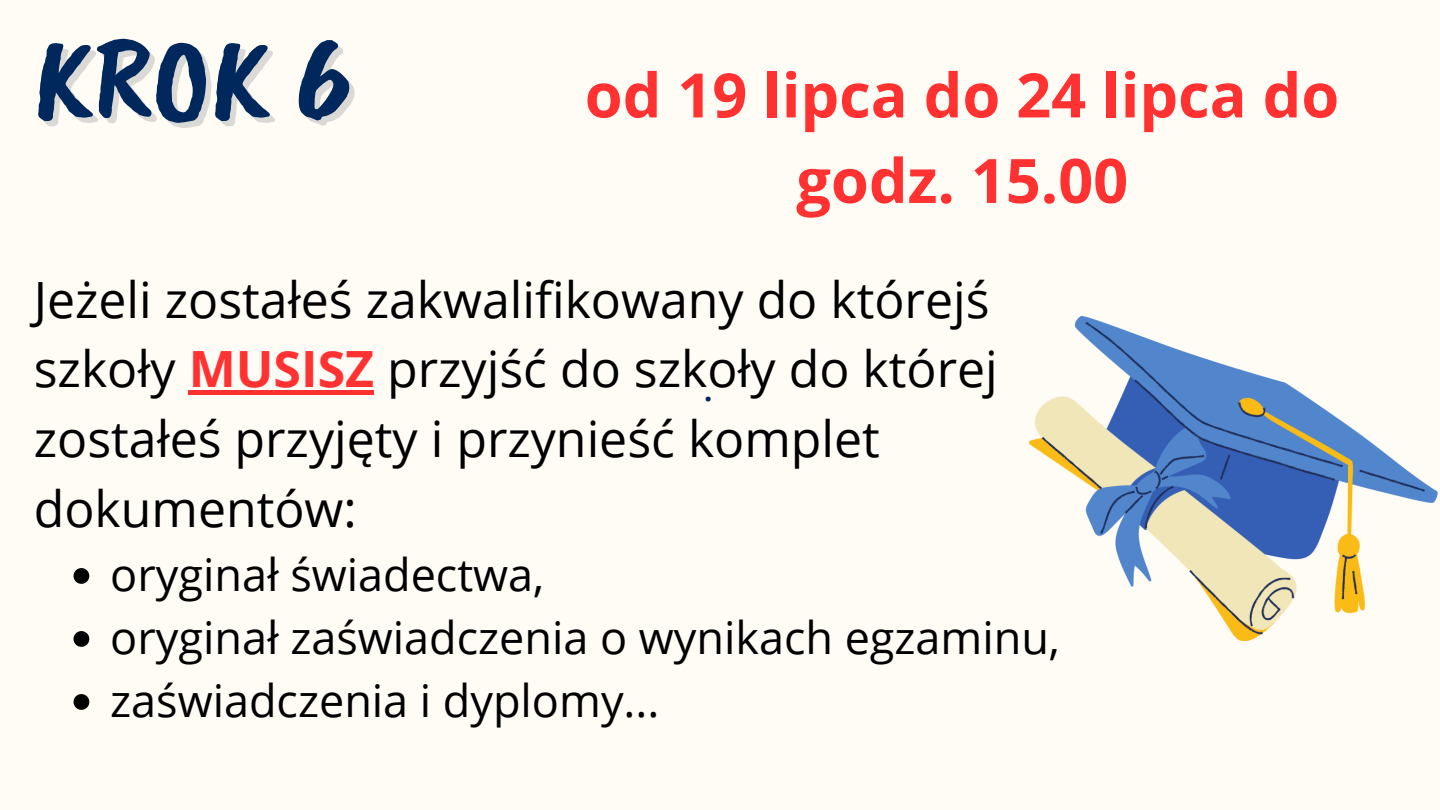
<style>
.page{position:relative;width:1440px;height:810px;background:#fffcf6}
.page>*{position:absolute;margin:0;border:0;box-sizing:border-box;transform-origin:0 0}
.t1{font:119.8px "Caveat Brush";color:#00285d}
.t2{font:700 61.3px/85.5px "Open Sans";color:#ff3131;text-align:center}
.t3{font:50px/69.8px "Open Sans";color:#000}
.t4{font:45px/63px "Open Sans";color:#000}
.t5{font:700 29px "Open Sans";color:#00285d}
.s1{font-weight:700;color:#ff3131}
</style>
<div class="page">
<img style="left:1029px;top:317px;width:408px;height:324px">
<div style="left:189px;top:390px;width:185px;height:5px;background:#ff3131"></div>
<svg style="left:74px;top:568px;width:15px;height:16px"></svg>
<svg style="left:74px;top:631px;width:15px;height:16px"></svg>
<svg style="left:74px;top:694px;width:15px;height:16px"></svg>
<h1 class="t1" style="left:34px;top:2px;width:320px">KROK 6</h1>
<p class="t2" style="left:585px;top:51px;width:756px">od 19 lipca do 24 lipca do godz. 15.00</p>
<p class="t3" style="left:34px;top:263px;width:965px">Jeżeli zostałeś zakwalifikowany do którejś szkoły <span class="s1">MUSISZ</span> przyjść do szkoły do której zostałeś przyjęty i przynieść komplet dokumentów:</p>
<p class="t4" style="left:110px;top:542px;width:951px">oryginał świadectwa,<br>oryginał zaświadczenia o wynikach egzaminu, zaświadczenia i dyplomy...</p>
<p class="t5" style="left:704px;top:370px;width:10px">.</p>
</div>
